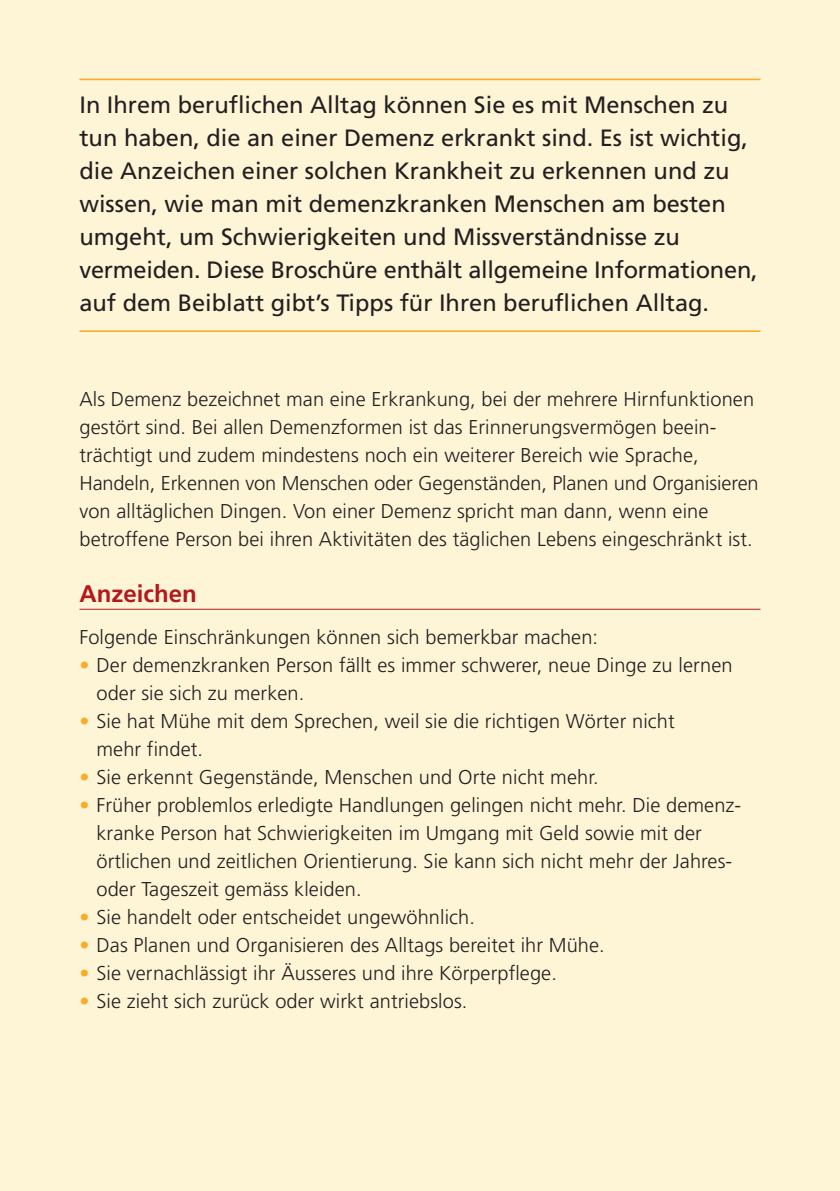
<style>
.page{position:relative;width:840px;height:1191px;background:#fff}
.page>*{position:absolute;margin:0;border:0;box-sizing:border-box;transform-origin:0 0}
.t1{font:700 24px "Frutiger";color:#b4181d}
.t2{font:23.6px/33px "Frutiger";color:#231f20}
.t3{font:300 20px/28px "Frutiger";letter-spacing:.005em;color:#231f20}
.s1{color:#faab27}
</style>
<div class="page">
<div style="left:0;top:0;width:839px;height:1191px;background:#fef5d6"></div>
<hr style="left:79px;top:330px;width:681px;height:2px;background:#faab27">
<hr style="left:79px;top:79px;width:681px;height:1px;background:#faab27">
<hr style="left:79px;top:609px;width:681px;height:1px;background:#b4181d">
<p class="t2" style="left:79px;top:90px;width:679px">In Ihrem beruflichen Alltag können Sie es mit Menschen zu tun haben, die an einer Demenz erkrankt sind. Es ist wichtig, die Anzeichen einer solchen Krankheit zu erkennen und zu wissen, wie man mit demenzkranken Menschen am besten umgeht, um Schwierigkeiten und Missverständnisse zu vermeiden. Diese Broschüre enthält allgemeine Informationen, auf dem Beiblatt gibt’s Tipps für Ihren beruflichen Alltag.</p>
<p class="t3" style="left:79px;top:386px;width:680px">Als Demenz bezeichnet man eine Erkrankung, bei der mehrere Hirnfunktionen gestört sind. Bei allen Demenzformen ist das Erinnerungsvermögen beein - trächtigt und zudem mindestens noch ein weiterer Bereich wie Sprache, Handeln, Erkennen von Menschen oder Gegenständen, Planen und Organisieren von alltäglichen Dingen. Von einer Demenz spricht man dann, wenn eine betroffene Person bei ihren Aktivitäten des täglichen Lebens eingeschränkt ist.</p>
<p class="t1" style="left:79px;top:583px;width:119px">Anzeichen</p>
<p class="t3" style="left:79px;top:624px;width:520px">Folgende Einschränkungen können sich bemerkbar machen:</p>
<p class="t3" style="left:96px;top:652px;width:637px;text-indent:-17px"><span class="s1">•</span> Der demenzkranken Person fällt es immer schwerer, neue Dinge zu lernen oder sie sich zu merken.</p>
<p class="t3" style="left:96px;top:708px;width:579px;text-indent:-17px"><span class="s1">•</span> Sie hat Mühe mit dem Sprechen, weil sie die richtigen Wörter nicht mehr findet.</p>
<p class="t3" style="left:79px;top:764px;width:520px"><span class="s1">•</span> Sie erkennt Gegenstände, Menschen und Orte nicht mehr.</p>
<p class="t3" style="left:96px;top:792px;width:646px;text-indent:-17px"><span class="s1">•</span> Früher problemlos erledigte Handlungen gelingen nicht mehr. Die demenz&shy;kranke Person hat Schwierigkeiten im Umgang mit Geld sowie mit der örtlichen und zeitlichen Orientierung. Sie kann sich nicht mehr der Jahres&shy;oder Tageszeit gemäss kleiden.</p>
<p class="t3" style="left:79px;top:904px;width:397px"><span class="s1">•</span> Sie handelt oder entscheidet ungewöhnlich.</p>
<p class="t3" style="left:79px;top:932px;width:526px"><span class="s1">•</span> Das Planen und Organisieren des Alltags bereitet ihr Mühe.</p>
<p class="t3" style="left:79px;top:960px;width:478px"><span class="s1">•</span> Sie vernachlässigt ihr Äusseres und ihre Körperpflege.</p>
<p class="t3" style="left:79px;top:988px;width:389px"><span class="s1">•</span> Sie zieht sich zurück oder wirkt antriebslos.</p>
</div>
